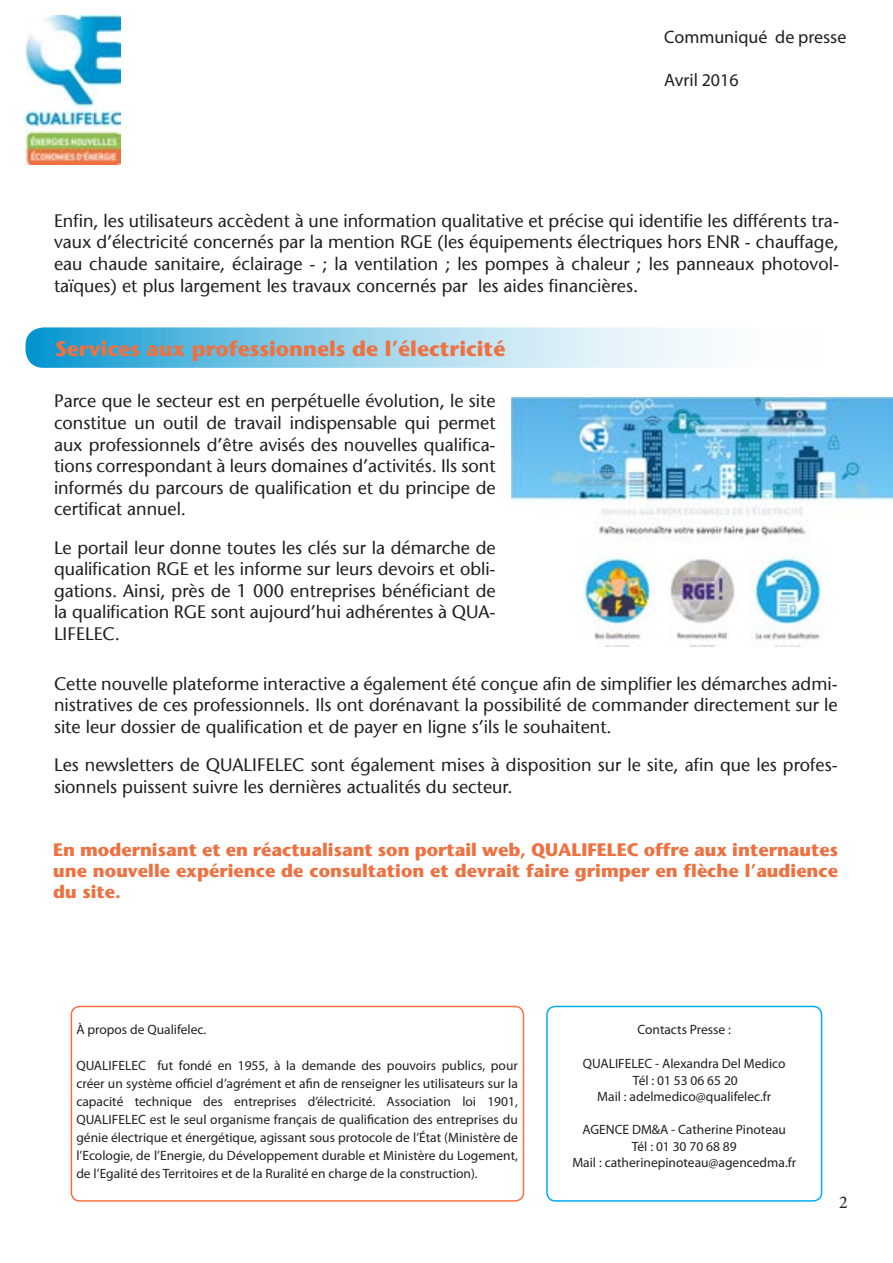
<style>
.page{position:relative;width:893px;height:1263px;background:#fff}
.page>*{position:absolute;margin:0;border:0;box-sizing:border-box;transform-origin:0 0}
.t1{font:700 21px "Stone Sans";color:#ee7141}
.t2{font:18px/21.6px "Stone Sans";color:#231f20;text-align:justify}
.t3{font:700 18px/21px "Stone Sans";color:#ee7141;text-align:justify}
.t4{font:18px "Myriad Pro";color:#231f20}
.t5{font:18px "Minion Pro";color:#231f20}
.t6{font:13.5px/18px "Myriad Pro";color:#231f20;text-align:justify}
</style>
<div class="page">
<img style="left:26px;top:16px;width:94px;height:148px">
<div style="left:71px;top:1006px;width:453px;height:196px;border:2px solid #f96f3e;border-radius:9px"></div>
<div style="left:546px;top:1006px;width:276px;height:196px;border:2px solid #00aeef;border-radius:9px"></div>
<svg style="left:26px;top:327px;width:821px;height:41px"></svg>
<img style="left:511px;top:398px;width:382px;height:248px">
<p class="t4" style="left:664px;top:26px;width:184px">Communiqué de presse</p>
<p class="t4" style="left:664px;top:69px;width:76px">Avril 2016</p>
<p class="t2" style="left:54px;top:210px;width:786px">Enfin, les utilisateurs accèdent à une information qualitative et précise qui identifie les différents tra&shy;vaux d’électricité concernés par la mention RGE (les équipements électriques hors ENR - chauffage, eau chaude sanitaire, éclairage - ; la ventilation ; les pompes à chaleur ; les panneaux photovol&shy;taïques) et plus largement les travaux concernés par les aides financières.</p>
<p class="t1" style="left:55px;top:336px;width:452px">Services aux professionnels de l’électricité</p>
<p class="t2" style="left:54px;top:390px;width:443px">Parce que le secteur est en perpétuelle évolution, le site constitue un outil de travail indispensable qui permet aux professionnels d’être avisés des nouvelles qualifica&shy;tions correspondant à leurs domaines d’activités. Ils sont informés du parcours de qualification et du principe de certificat annuel.</p>
<p class="t2" style="left:54px;top:536px;width:443px">Le portail leur donne toutes les clés sur la démarche de qualification RGE et les informe sur leurs devoirs et obli&shy;gations. Ainsi, près de 1 000 entreprises bénéficiant de la qualification RGE sont aujourd’hui adhérentes à QUA-LIFELEC.</p>
<p class="t2" style="left:54px;top:673px;width:785px">Cette nouvelle plateforme interactive a également été conçue afin de simplifier les démarches admi&shy;nistratives de ces professionnels. Ils ont dorénavant la possibilité de commander directement sur le site leur dossier de qualification et de payer en ligne s’ils le souhaitent.</p>
<p class="t2" style="left:54px;top:754px;width:785px">Les newsletters de QUALIFELEC sont également mises à disposition sur le site, afin que les profes&shy;sionnels puissent suivre les dernières actualités du secteur.</p>
<p class="t3" style="left:53px;top:839px;width:786px">En modernisant et en réactualisant son portail web, QUALIFELEC offre aux internautes une nouvelle expérience de consultation et devrait faire grimper en flèche l’audience du site.</p>
<p class="t6" style="left:76px;top:1020px;width:131px">À propos de Qualifelec.</p>
<p class="t6" style="left:76px;top:1056px;width:443px">QUALIFELEC fut fondé en 1955, à la demande des pouvoirs publics, pour créer un système officiel d’agrément et afin de renseigner les utilisateurs sur la capacité technique des entreprises d’électricité. Association loi 1901, QUALIFELEC est le seul organisme français de qualification des entreprises du génie électrique et énergétique, agissant sous protocole de l’État (Ministère de l’Ecologie, de l’Energie, du Développement durable et Ministère du Logement, de l’Egalité des Territoires et de la Ruralité en charge de la construction).</p>
<p class="t6" style="left:637px;top:1020px;width:95px">Contacts Presse :</p>
<p class="t6" style="left:583px;top:1055px;width:204px">QUALIFELEC - Alexandra Del Medico</p>
<p class="t6" style="left:633px;top:1071px;width:106px">Tél : 01 53 06 65 20</p>
<p class="t6" style="left:597px;top:1088px;width:175px">Mail : adelmedico@qualifelec.fr</p>
<p class="t6" style="left:582px;top:1121px;width:205px">AGENCE DM&amp;A - Catherine Pinoteau</p>
<p class="t6" style="left:632px;top:1137px;width:106px">Tél : 01 30 70 68 89</p>
<p class="t6" style="left:572px;top:1154px;width:225px">Mail : catherinepinoteau@agencedma.fr</p>
<p class="t5" style="left:839px;top:1190px;width:10px">2</p>
</div>
